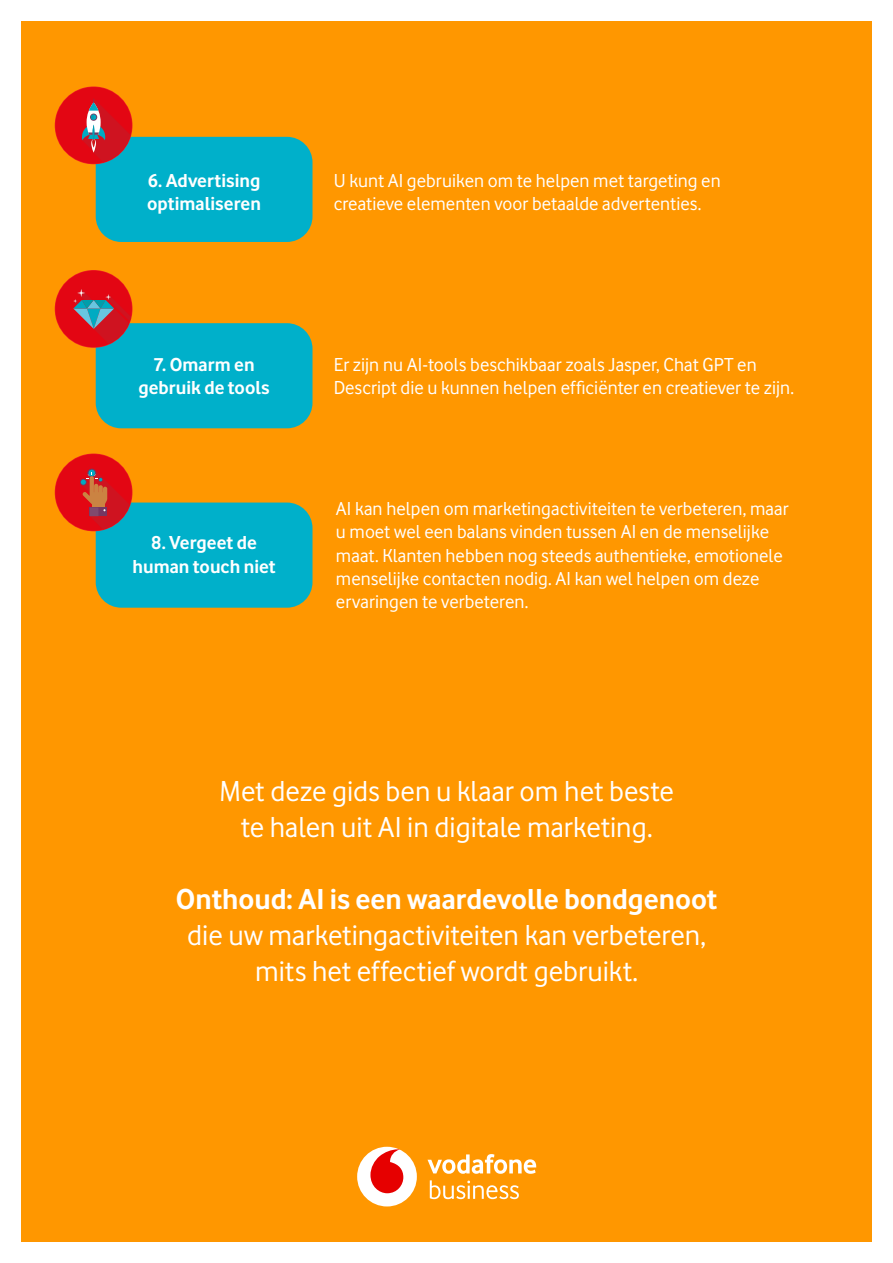
<style>
.page{position:relative;width:893px;height:1263px;background:#fff}
.page>*{position:absolute;margin:0;border:0;box-sizing:border-box;transform-origin:0 0}
.t1{font:30px/36px "Vodafone";color:#fff;text-align:center}
.t2{font:700 30px "Vodafone";color:#fff}
.t3{font:19.5px/23.4px "Vodafone";color:#fff}
.t4{font:700 19.5px/23.4px "Vodafone";color:#fff;text-align:center}
</style>
<div class="page">
<div style="left:21px;top:21px;width:851px;height:1221px;background:#ff9700"></div>
<div style="left:96px;top:137px;width:216px;height:105px;background:#00b0ca;border-radius:26px"></div>
<div style="left:96px;top:323px;width:216px;height:105px;background:#00b0ca;border-radius:26px"></div>
<div style="left:96px;top:502px;width:216px;height:106px;background:#00b0ca;border-radius:26px"></div>
<div style="left:357px;top:1147px;width:60px;height:59px;background:#fff;border-radius:50%"></div>
<svg style="left:370px;top:1149px;width:33px;height:44px"></svg>
<svg style="left:427px;top:1154px;width:109px;height:20px"></svg>
<svg style="left:430px;top:1180px;width:89px;height:19px"></svg>
<div style="left:55px;top:87px;width:77px;height:77px;background:#e30613;border-radius:50%"></div>
<svg style="left:82px;top:98px;width:49px;height:64px"></svg>
<div style="left:55px;top:271px;width:77px;height:76px;background:#e30613;border-radius:50%"></div>
<svg style="left:73px;top:289px;width:58px;height:55px"></svg>
<div style="left:55px;top:454px;width:77px;height:77px;background:#e30613;border-radius:50%"></div>
<svg style="left:80px;top:469px;width:50px;height:60px"></svg>
<p class="t4" style="left:147px;top:169px;width:115px;text-align:left">6. Advertising optimaliseren</p>
<p class="t4" style="left:138px;top:352px;width:133px">7. Omarm en gebruik de tools</p>
<p class="t4" style="left:132px;top:531px;width:145px">8. Vergeet de human touch niet</p>
<p class="t3" style="left:334px;top:169px;width:388px">U kunt AI gebruiken om te helpen met targeting en creatieve elementen voor betaalde advertenties.</p>
<p class="t3" style="left:334px;top:352px;width:462px">Er zijn nu AI-tools beschikbaar zoals Jasper, Chat GPT en<br>Descript die u kunnen helpen efficiënter en creatiever te zijn.</p>
<p class="t3" style="left:336px;top:496px;width:454px">AI kan helpen om marketingactiviteiten te verbeteren, maar u moet wel een balans vinden tussen AI en de menselijke maat. Klanten hebben nog steeds authentieke, emotionele menselijke contacten nodig. AI kan wel helpen om deze ervaringen te verbeteren.</p>
<p class="t1" style="left:220px;top:773px;width:456px">Met deze gids ben u klaar om het beste te halen uit AI in digitale marketing.</p>
<p class="t2" style="left:176px;top:881px;width:543px">Onthoud: AI is een waardevolle bondgenoot</p>
<p class="t1" style="left:187px;top:917px;width:520px">die uw marketingactiviteiten kan verbeteren,</p>
<p class="t1" style="left:255px;top:953px;width:385px">mits het effectief wordt gebruikt.</p>
</div>
